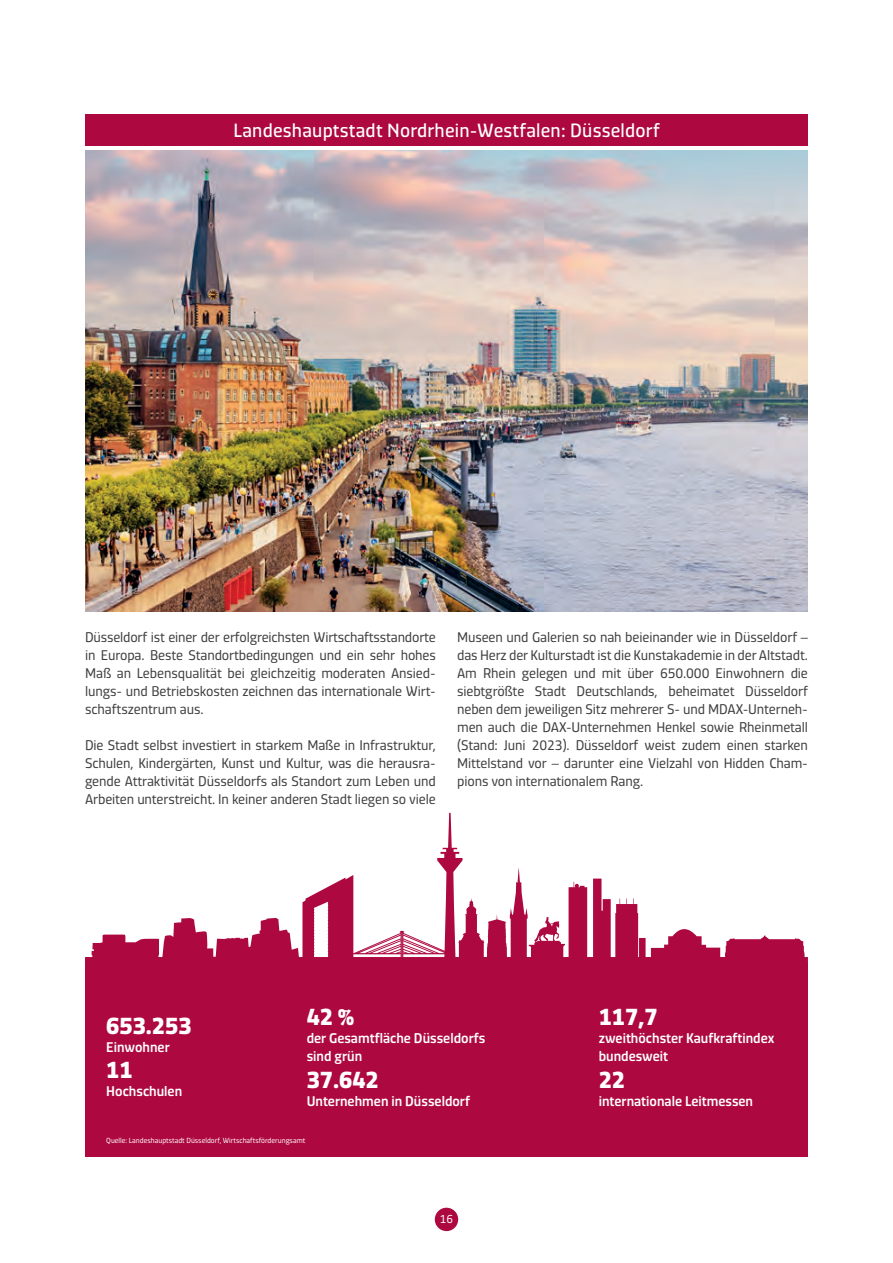
<style>
.page{position:relative;width:893px;height:1263px;background:#fff}
.page>*{position:absolute;margin:0;border:0;box-sizing:border-box;transform-origin:0 0}
.t1{font:700 24px "Dic Sans";color:#fff}
.t2{font:19.5px "Dic Sans";letter-spacing:.01em;color:#fff}
.t3{font:14.25px/18px "Dic Sans";letter-spacing:-.01em;color:#3e3e3f;text-align:justify}
.t4{font:500 14.25px/18px "Dic Sans";color:#fff}
.t5{font:12px "Dic Sans";color:#fff}
.t6{font:7.5px "Dic Sans";color:#fff}
</style>
<div class="page">
<div style="left:435px;top:1208px;width:23px;height:23px;background:#ad083f;border-radius:50%"></div>
<div style="left:85px;top:114px;width:723px;height:32px;background:#ad083f"></div>
<img style="left:85px;top:151px;width:723px;height:460px">
<svg style="left:85px;top:813px;width:723px;height:149px"></svg>
<div style="left:85px;top:962px;width:723px;height:195px;background:#ad083f"></div>
<h2 class="t2" style="left:234px;top:117px;width:428px">Landeshauptstadt Nordrhein-Westfalen: Düsseldorf</h2>
<p class="t3" style="left:85px;top:628px;width:352px">Düsseldorf ist einer der erfolgreichsten Wirtschaftsstandorte in Europa. Beste Standortbedingungen und ein sehr hohes Maß an Lebensqualität bei gleichzeitig moderaten Ansied&shy;lungs- und Betriebskosten zeichnen das internationale Wirt&shy;schaftszentrum aus.</p>
<p class="t3" style="left:85px;top:736px;width:352px">Die Stadt selbst investiert in starkem Maße in Infrastruktur, Schulen, Kindergärten, Kunst und Kultur, was die herausra&shy;gende Attraktivität Düsseldorfs als Standort zum Leben und Arbeiten unterstreicht. In keiner anderen Stadt liegen so viele</p>
<p class="t3" style="left:457px;top:628px;width:352px">Museen und Galerien so nah beieinander wie in Düsseldorf – das Herz der Kulturstadt ist die Kunstakademie in der Altstadt.<br>Am Rhein gelegen und mit über 650.000 Einwohnern die siebtgrößte Stadt Deutschlands, beheimatet Düsseldorf neben dem jeweiligen Sitz mehrerer S- und MDAX-Unterneh&shy;men auch die DAX-Unternehmen Henkel sowie Rheinmetall (Stand: Juni 2023). Düsseldorf weist zudem einen starken Mittelstand vor – darunter eine Vielzahl von Hidden Cham&shy;pions von internationalem Rang.</p>
<h1 class="t1" style="left:106px;top:1008px;width:87px">653.253</h1>
<p class="t4" style="left:106px;top:1037px;width:65px">Einwohner</p>
<h1 class="t1" style="left:106px;top:1052px;width:28px">11</h1>
<p class="t4" style="left:106px;top:1082px;width:77px">Hochschulen</p>
<h1 class="t1" style="left:307px;top:999px;width:49px">42 %</h1>
<p class="t4" style="left:307px;top:1029px;width:180px">der Gesamtfläche Düsseldorfs sind grün</p>
<h1 class="t1" style="left:307px;top:1062px;width:74px">37.642</h1>
<p class="t4" style="left:307px;top:1091px;width:165px">Unternehmen in Düsseldorf</p>
<p class="t6" style="left:106px;top:1135px;width:201px">Quelle: Landeshauptstadt Düsseldorf, Wirtschaftsförderungsamt</p>
<p class="t5" style="left:440px;top:1210px;width:15px">16</p>
<h1 class="t1" style="left:599px;top:999px;width:60px">117,7</h1>
<p class="t4" style="left:599px;top:1029px;width:177px">zweithöchster Kaufkraftindex bundesweit</p>
<h1 class="t1" style="left:599px;top:1062px;width:28px">22</h1>
<p class="t4" style="left:599px;top:1091px;width:156px">internationale Leitmessen</p>
</div>
